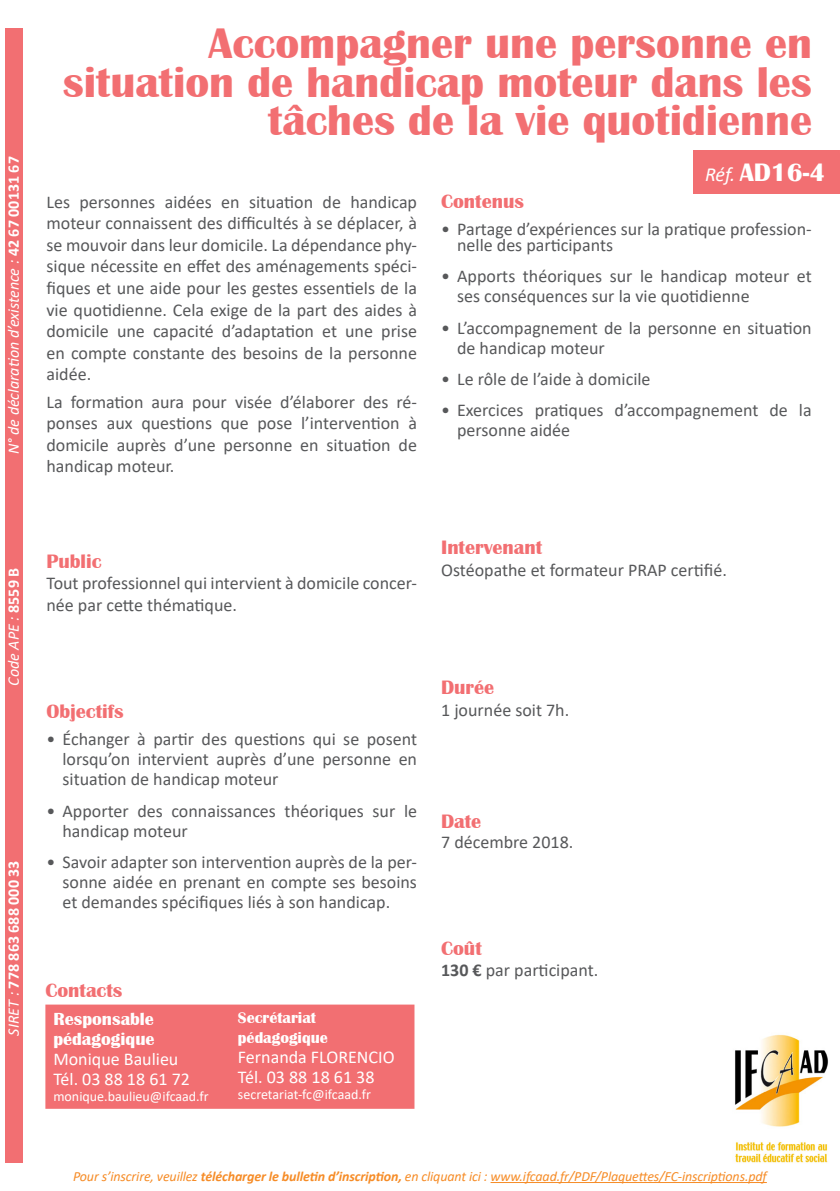
<style>
.page{position:relative;width:840px;height:1191px;background:#fff}
.page>*{position:absolute;margin:0;border:0;box-sizing:border-box;transform-origin:0 0}
.t1{font:700 44px/38.4px "Britannic";color:#f26f72;text-align:right}
.t2{font:700 26px "Britannic";color:#fff}
.t3{font:700 20px "Britannic";color:#f26f72}
.t4{font:18px/21.6px "Calibri";color:#57585a}
.t5{font:18px/20px "Calibri";color:#fff}
.t6{font:italic 16px "Calibri";color:#fff}
.t7{font:700 16px/20px "Britannic";color:#fff}
.t8{font:700 16px "Calibri";color:#fff}
.t9{font:italic 14px "Calibri";letter-spacing:-.01em;color:#f68c27}
.t10{font:14px "Calibri";color:#fff}
.s1{font-weight:700;font-style:normal}
.s2{font-weight:400;font-style:italic}
.s3{font-family:"Calibri";font-weight:400;font-style:italic;font-size:20px}
.s4{font-family:"Britannic";font-weight:700}
.s5{font-weight:700}
</style>
<div class="page">
<img style="left:735px;top:1034px;width:93px;height:149px">
<hr style="left:490px;top:1182px;width:276px;height:1px;background:#f68c27">
<div style="left:6px;top:28px;width:17px;height:1134px;background:#f26f72"></div>
<div style="left:45px;top:1004px;width:369px;height:104px;background:#f26f72"></div>
<div style="left:693px;top:150px;width:146px;height:44px;background:#f26f72"></div>
<p class="t6" style="left:2px;top:454px;width:299px;rotate:-90deg">N° de déclaration d’existence : <span class="s1">42 67 00131 67</span></p>
<p class="t6" style="left:2px;top:685px;width:119px;rotate:-90deg">Code APE : <span class="s1">8559 B</span></p>
<p class="t8" style="left:2px;top:1035px;width:177px;rotate:-90deg"><span class="s2">SIRET :</span> 778 863 688 000 33</p>
<p class="t1" style="left:63px;top:25px;width:750px">Accompagner une personne en situation de handicap moteur dans les tâches de la vie quotidienne</p>
<p class="t2" style="left:704px;top:158px;width:122px"><span class="s3">Réf.</span> AD16-4</p>
<p class="t4" style="left:46px;top:190px;width:372px;text-align:justify">Les personnes aidées en situation de handicap moteur connaissent des difficultés à se déplacer, à se mouvoir dans leur domicile. La dépendance phy&shy;sique nécessite en effet des aménagements spéci&shy;fiques et une aide pour les gestes essentiels de la vie quotidienne. Cela exige de la part des aides à domicile une capacité d’adaptation et une prise en compte constante des besoins de la personne aidée.</p>
<p class="t4" style="left:46px;top:390px;width:372px;text-align:justify">La formation aura pour visée d’élaborer des ré&shy;ponses aux questions que pose l’intervention à domicile auprès d’une personne en situation de handicap moteur.</p>
<p class="t3" style="left:441px;top:190px;width:84px">Contenus</p>
<p class="t4" style="left:457px;top:220px;width:356px;line-height:16px;text-indent:-16px">• Partage d’expériences sur la pratique profession&shy;nelle des participants</p>
<p class="t4" style="left:457px;top:266px;width:356px;line-height:20px;text-indent:-16px">• Apports théoriques sur le handicap moteur et ses conséquences sur la vie quotidienne</p>
<p class="t4" style="left:457px;top:317px;width:356px;line-height:20px;text-indent:-16px">• L’accompagnement de la personne en situation de handicap moteur</p>
<p class="t4" style="left:441px;top:368px;width:211px">• Le rôle de l’aide à domicile</p>
<p class="t4" style="left:457px;top:400px;width:356px;line-height:20px;text-indent:-16px">• Exercices pratiques d’accompagnement de la personne aidée</p>
<p class="t3" style="left:46px;top:550px;width:56px">Public</p>
<p class="t4" style="left:46px;top:572px;width:372px">Tout professionnel qui intervient à domicile concer&shy;née par cette thématique.</p>
<p class="t3" style="left:441px;top:536px;width:102px">Intervenant</p>
<p class="t4" style="left:441px;top:559px;width:287px">Ostéopathe et formateur PRAP certifié.</p>
<p class="t3" style="left:46px;top:700px;width:79px">Objectifs</p>
<p class="t4" style="left:62px;top:728px;width:356px;line-height:20px;text-align:justify;text-indent:-16px">• Échanger à partir des questions qui se posent lorsqu’on intervient auprès d’une personne en situation de handicap moteur</p>
<p class="t4" style="left:62px;top:800px;width:356px;line-height:20px;text-indent:-16px">• Apporter des connaissances théoriques sur le handicap moteur</p>
<p class="t4" style="left:62px;top:851px;width:356px;line-height:20px;text-align:justify;text-indent:-16px">• Savoir adapter son intervention auprès de la per&shy;sonne aidée en prenant en compte ses besoins et demandes spécifiques liés à son handicap.</p>
<p class="t3" style="left:45px;top:978px;width:78px">Contacts</p>
<p class="t5" style="left:53px;top:1008px;width:138px"><span class="s4">Responsable pédagogique<br></span>Monique Baulieu<br>Tél. 03 88 18 61 72</p>
<p class="t10" style="left:53px;top:1086px;width:157px">monique.baulieu@ifcaad.fr</p>
<p class="t7" style="left:238px;top:1008px;width:91px">Secrétariat pédagogique</p>
<p class="t5" style="left:238px;top:1047px;width:158px">Fernanda FLORENCIO</p>
<p class="t5" style="left:238px;top:1067px;width:138px">Tél. 03 88 18 61 38</p>
<p class="t10" style="left:238px;top:1085px;width:134px">secretariat-fc@ifcaad.fr</p>
<p class="t3" style="left:441px;top:676px;width:55px">Durée</p>
<p class="t4" style="left:441px;top:698px;width:130px">1 journée soit 7h.</p>
<p class="t3" style="left:441px;top:810px;width:42px">Date</p>
<p class="t4" style="left:441px;top:831px;width:134px">7 décembre 2018.</p>
<p class="t3" style="left:441px;top:937px;width:42px">Coût</p>
<p class="t4" style="left:441px;top:959px;width:159px"><span class="s5">130 €</span> par participant.</p>
<p class="t9" style="left:73px;top:1166px;width:694px">Pour s’inscrire, veuillez <span class="s5">télécharger le bulletin d’inscription,</span> en cliquant ici : www.ifcaad.fr/PDF/Plaquettes/FC-inscriptions.pdf</p>
</div>
